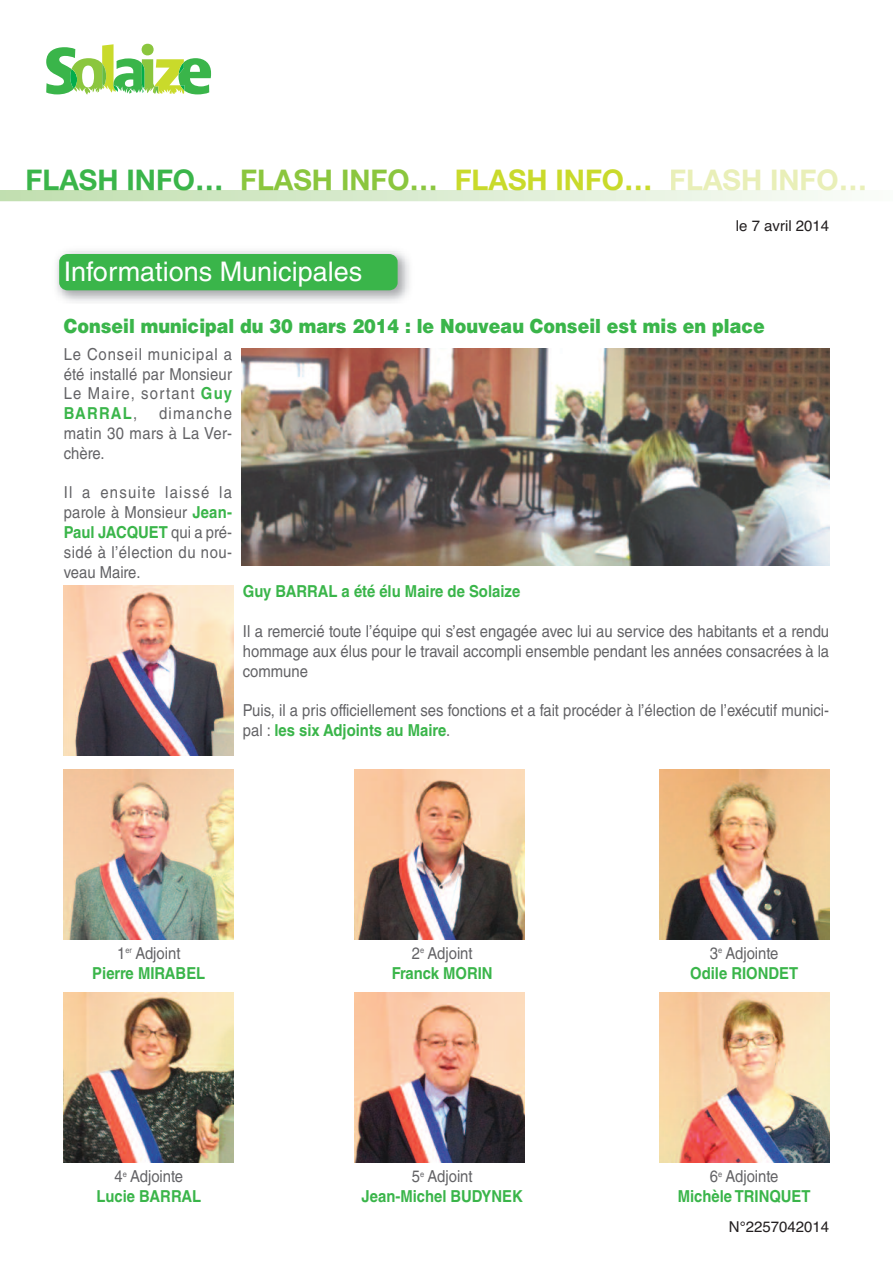
<style>
.page{position:relative;width:893px;height:1263px;background:#fff}
.page>*{position:absolute;margin:0;border:0;box-sizing:border-box;transform-origin:0 0}
.t1{font:700 28.5px "Helvetica Neue";color:#3ab54a}
.t2{font:27px "Helvetica LT Std";color:#fff}
.t3{font:900 19.5px "Helvetica LT Std";color:#3ab54a;scale:.9 1}
.t4{font:16.5px/19.8px "Helvetica LT Std";color:#636366;text-align:justify;scale:.9 1}
.t5{font:700 16.5px/19.8px "Helvetica LT Std";color:#3ab54a;text-align:center;scale:.9 1}
.t6{font:15px "Helvetica";color:#231f20}
.s1{color:#8bc63e}
.s2{color:#c9da2b}
.s3{color:#e9efb8}
.s4{font-weight:700;color:#3ab54a}
.s5{font-weight:400;color:#636366}
</style>
<div class="page">
<img style="left:56px;top:251px;width:354px;height:51px">
<div style="left:59px;top:254px;width:339px;height:36px;background:#3ab54a;border-radius:8px"></div>
<svg style="left:46px;top:44px;width:165px;height:51px"></svg>
<svg style="left:0;top:190px;width:865px;height:11px;background:#dbecd1"></svg>
<img style="left:64px;top:586px;width:170px;height:170px">
<img style="left:64px;top:769px;width:170px;height:170px">
<img style="left:355px;top:769px;width:170px;height:170px">
<img style="left:659px;top:769px;width:170px;height:170px">
<img style="left:241px;top:349px;width:588px;height:216px">
<img style="left:64px;top:993px;width:170px;height:170px">
<img style="left:355px;top:993px;width:170px;height:170px">
<img style="left:659px;top:993px;width:170px;height:170px">
<h1 class="t1" style="left:26px;top:170px;width:843px">FLASH INFO… <span class="s1">FLASH INFO…</span> <span class="s2">FLASH INFO…</span> <span class="s3">FLASH INFO…</span></h1>
<h2 class="t2" style="left:64px;top:262px;width:300px">Informations Municipales</h2>
<p class="t6" style="left:736px;top:217px;width:95px">le 7 avril 2014</p>
<p class="t3" style="left:64px;top:319px;width:780px">Conseil municipal du 30 mars 2014 : le Nouveau Conseil est mis en place</p>
<p class="t4" style="left:64px;top:346px;width:188px">Le Conseil municipal a été installé par Monsieur Le Maire, sortant <span class="s4">Guy BARRAL</span>,</p>
<p class="t4" style="left:64px;top:405px;width:188px;text-indent:95px">dimanche matin 30 mars à La Ver&shy;chère.</p>
<p class="t4" style="left:64px;top:484px;width:188px">Il a ensuite laissé la parole à Monsieur <span class="s4">Jean-Paul JACQUET</span> qui a pré&shy;sidé à l’élection du nou&shy;veau Maire.</p>
<p class="t5" style="left:243px;top:583px;width:310px">Guy BARRAL a été élu Maire de Solaize</p>
<p class="t4" style="left:243px;top:623px;width:653px">Il a remercié toute l’équipe qui s’est engagée avec lui au service des habitants et a rendu hommage aux élus pour le travail accompli ensemble pendant les années consacrées à la commune</p>
<p class="t4" style="left:243px;top:702px;width:653px">Puis, il a pris officiellement ses fonctions et a fait procéder à l’élection de l’exécutif munici&shy;pal : <span class="s4">les six Adjoints au Maire</span>.</p>
<p class="t5" style="left:92px;top:945px;width:127px"><span class="s5">1</span><sup>er</sup> <span class="s5">Adjoint<br></span>Pierre MIRABEL</p>
<p class="t5" style="left:392px;top:945px;width:114px"><span class="s5">2</span><sup>e</sup> <span class="s5">Adjoint<br></span>Franck MORIN</p>
<p class="t5" style="left:690px;top:945px;width:122px"><span class="s5">3</span><sup>e</sup> <span class="s5">Adjointe<br></span>Odile RIONDET</p>
<p class="t5" style="left:96px;top:1168px;width:118px"><span class="s5">4</span><sup>e</sup> <span class="s5">Adjointe<br></span>Lucie BARRAL</p>
<p class="t5" style="left:362px;top:1168px;width:181px"><span class="s5">5</span><sup>e</sup> <span class="s5">Adjoint<br></span>Jean-Michel BUDYNEK</p>
<p class="t5" style="left:678px;top:1168px;width:149px"><span class="s5">6</span><sup>e</sup> <span class="s5">Adjointe<br></span>Michèle TRINQUET</p>
<p class="t6" style="left:729px;top:1218px;width:102px">N°2257042014</p>
</div>
